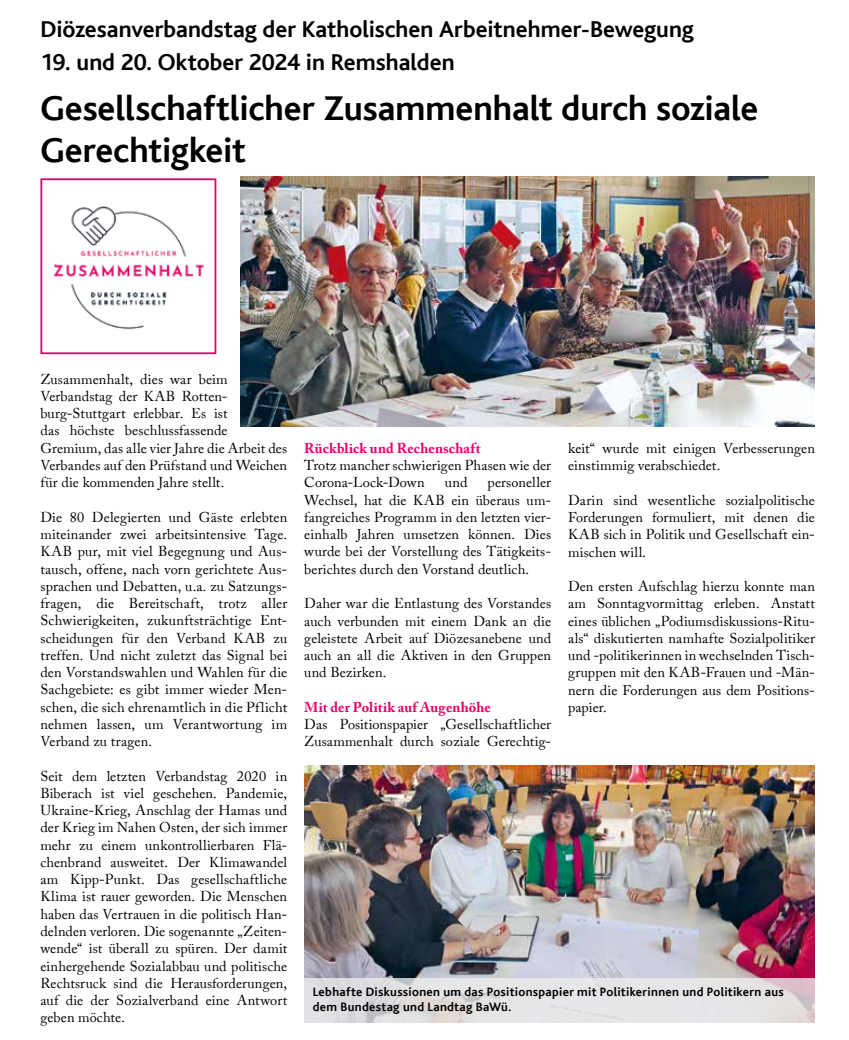
<style>
.page{position:relative;width:849px;height:1040px;background:#fff}
.page>*{position:absolute;margin:0;border:0;box-sizing:border-box;transform-origin:0 0}
.t1{font:700 36px/42px "KAB Impuls Bliss";letter-spacing:-.005em;color:#000}
.t2{font:700 24px "KAB Impuls Bliss";color:#000}
.t3{font:14.25px/17.2px "KAB Impuls Caslon Pro";letter-spacing:.01em;color:#000;text-align:justify}
.t4{font:700 14.25px "KAB Impuls Caslon Pro";letter-spacing:.01em;color:#e60069}
.t5{font:700 12.75px/15px "KAB Impuls Bliss";letter-spacing:.025em;color:#000}
</style>
<div class="page">
<img style="left:304px;top:766px;width:510px;height:212px">
<img style="left:53px;top:206px;width:151px;height:124px">
<div style="left:40px;top:178px;width:176px;height:176px;border:2px solid #e60069"></div>
<img style="left:240px;top:177px;width:574px;height:249px">
<svg style="left:304px;top:978px;width:510px;height:45px;background:#e2e0e2"></svg>
<h2 class="t2" style="left:40px;top:17px;width:654px">Diözesanverbandstag der Katholischen Arbeitnehmer-Bewegung</h2>
<h2 class="t2" style="left:40px;top:49px;width:415px">19. und 20. Oktober 2024 in Remshalden</h2>
<h1 class="t1" style="left:40px;top:88px;width:719px">Gesellschaftlicher Zusammenhalt durch soziale<br>Gerechtigkeit</h1>
<p class="t3" style="left:40px;top:370px;width:248px;text-align:left">Zusammenhalt, dies war beim Verbandstag der KAB Rotten&shy;burg-Stuttgart erlebbar. Es ist<br>das höchste beschlussfassende Gremium, das alle vier Jahre die Arbeit des Verbandes auf den Prüfstand und Weichen für die kommenden Jahre stellt.</p>
<p class="t3" style="left:40px;top:508px;width:248px">Die 80 Delegierten und Gäste erlebten miteinander zwei arbeitsintensive Tage.<br>KAB pur, mit viel Begegnung und Aus&shy;tausch, offene, nach vorn gerichtete Aus&shy;sprachen und Debatten, u.a. zu Satzungs&shy;fragen, die Bereitschaft, trotz aller Schwierigkeiten, zukunftsträchtige Ent&shy;scheidungen für den Verband KAB zu treffen. Und nicht zuletzt das Signal bei den Vorstandswahlen und Wahlen für die Sachgebiete: es gibt immer wieder Men&shy;schen, die sich ehrenamtlich in die Pflicht nehmen lassen, um Verantwortung im Verband zu tragen.</p>
<p class="t3" style="left:40px;top:767px;width:248px">Seit dem letzten Verbandstag 2020 in Biberach ist viel geschehen. Pandemie, Ukraine-Krieg, Anschlag der Hamas und der Krieg im Nahen Osten, der sich immer mehr zu einem unkontrollierbaren Flä&shy;chenbrand ausweitet. Der Klimawandel am Kipp-Punkt. Das gesellschaftliche Klima ist rauer geworden. Die Menschen haben das Vertrauen in die politisch Han&shy;delnden verloren. Die sogenannte „Zeiten&shy;wende“ ist überall zu spüren. Der damit einhergehende Sozialabbau und politische Rechtsruck sind die Herausforderungen, auf die der Sozialverband eine Antwort geben möchte.</p>
<p class="t4" style="left:304px;top:440px;width:178px">Rückblick und Rechenschaft</p>
<p class="t3" style="left:304px;top:457px;width:248px">Trotz mancher schwierigen Phasen wie der<br>Corona-Lock-Down</p>
<p class="t3" style="left:304px;top:474px;width:248px;text-indent:183px">personeller Wechsel, hat die KAB ein überaus um&shy;fangreiches Programm in den letzten vier&shy;einhalb Jahren umsetzen können. Dies wurde bei der Vorstellung des Tätigkeits&shy;berichtes durch den Vorstand deutlich.</p>
<p class="t3" style="left:304px;top:595px;width:248px">Daher war die Entlastung des Vorstandes auch verbunden mit einem Dank an die geleistete Arbeit auf Diözesanebene und auch an all die Aktiven in den Gruppen und Bezirken.</p>
<p class="t4" style="left:304px;top:698px;width:188px">Mit der Politik auf Augenhöhe</p>
<p class="t3" style="left:304px;top:715px;width:248px">Das Positionspapier „Gesellschaftlicher<br>Zusammenhalt durch soziale Gerechtig-</p>
<p class="t3" style="left:445px;top:474px;width:24px">und</p>
<p class="t3" style="left:568px;top:439px;width:248px">keit“ wurde mit einigen Verbesserungen einstimmig verabschiedet.</p>
<p class="t3" style="left:568px;top:491px;width:248px">Darin sind wesentliche sozialpolitische Forderungen formuliert, mit denen die KAB sich in Politik und Gesellschaft ein&shy;mischen will.</p>
<p class="t3" style="left:568px;top:577px;width:248px">Den ersten Aufschlag hierzu konnte man am Sonntagvormittag erleben. Anstatt eines üblichen „Podiumsdiskussions-Ritu&shy;als“ diskutierten namhafte Sozialpolitiker und -politikerinnen in wechselnden Tisch&shy;gruppen mit den KAB-Frauen und -Män&shy;nern die Forderungen aus dem Positions&shy;papier.</p>
<p class="t5" style="left:313px;top:985px;width:472px">Lebhafte Diskussionen um das Positionspapier mit Politikerinnen und Politikern aus dem Bundestag und Landtag BaWü.</p>
</div>
